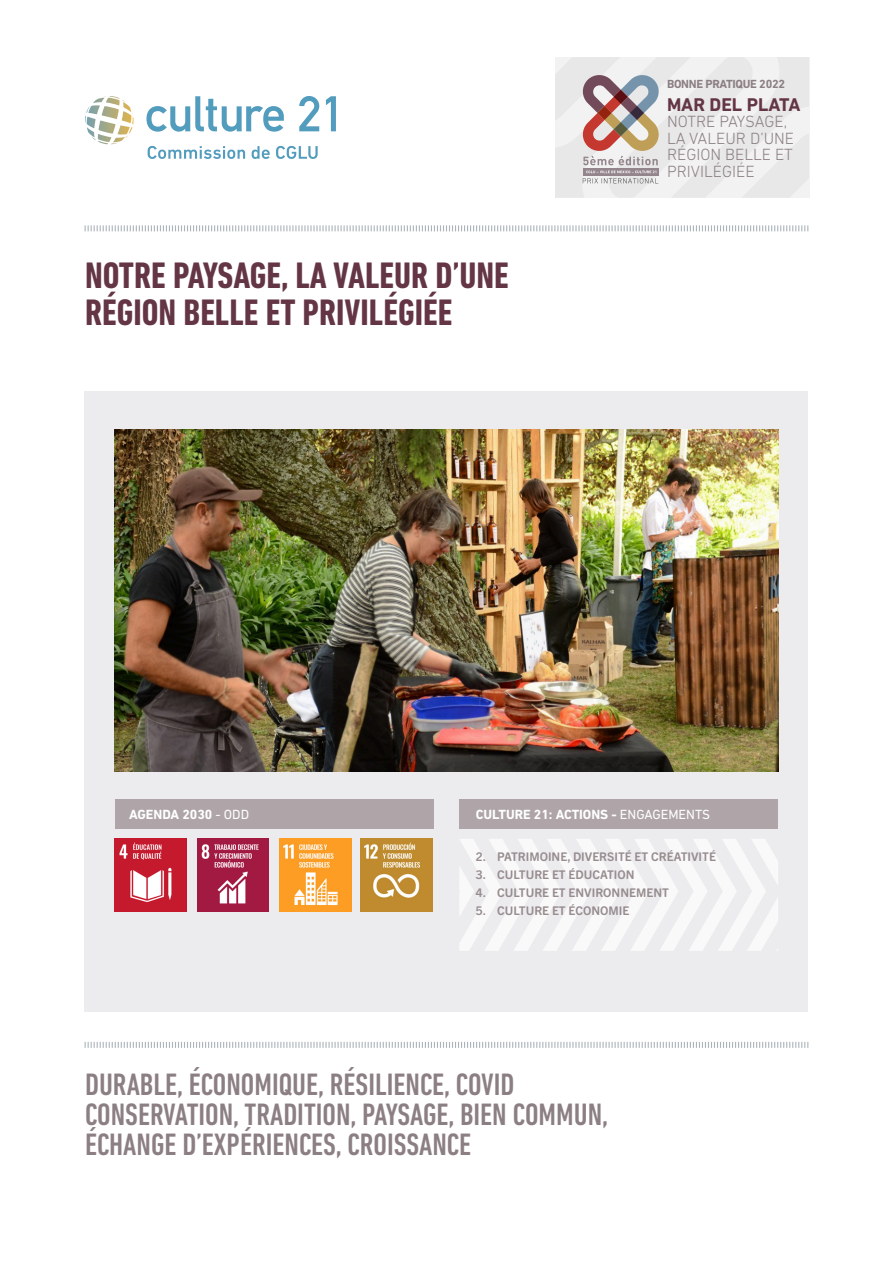
<style>
.page{position:relative;width:893px;height:1263px;background:#fff}
.page>*{position:absolute;margin:0;border:0;box-sizing:border-box;transform-origin:0 0}
.t1{font:700 condensed 37.5px/37.5px "DIN Next LT Pro";color:#643545}
.t2{font:500 condensed 31.5px/30px "DIN Next LT Pro";color:#8c7f83}
.t3{font:700 18.75px "DIN Next LT Pro";color:#643545}
.t4{font:300 16.5px/16.5px "DIN Next LT Pro";color:#8c7f83}
.t5{font:700 13.5px "DIN Next LT Pro";color:#fff}
.t6{font:700 12px "Trade Gothic Next SR Pro";color:#988c8f}
.t7{font:700 12px "DIN Next LT Pro";letter-spacing:-.025em;color:#8c7f83}
.s1{font-weight:400}
</style>
<div class="page">
<svg style="left:555px;top:58px;width:253px;height:140px"></svg>
<svg style="left:148px;top:146px;width:170px;height:13px"></svg>
<svg style="left:146px;top:96px;width:190px;height:36px"></svg>
<svg style="left:85px;top:96px;width:48px;height:28px"></svg>
<div style="left:85px;top:391px;width:723px;height:621px;background:#ececee"></div>
<div style="left:115px;top:799px;width:319px;height:30px;background:#afa5a8"></div>
<div style="left:459px;top:799px;width:319px;height:30px;background:#afa5a8"></div>
<svg style="left:459px;top:839px;width:319px;height:112px"></svg>
<svg style="left:84px;top:225px;width:725px;height:7px"></svg>
<svg style="left:84px;top:1041px;width:725px;height:7px"></svg>
<img style="left:114px;top:430px;width:664px;height:342px">
<img style="left:197px;top:839px;width:72px;height:72px">
<img style="left:115px;top:839px;width:72px;height:72px">
<img style="left:279px;top:839px;width:72px;height:72px">
<img style="left:361px;top:839px;width:72px;height:72px">
<p class="t1" style="left:85px;top:256px;width:425px">NOTRE PAYSAGE, LA VALEUR D’UNE<br>RÉGION BELLE ET PRIVILÉGIÉE</p>
<p class="t7" style="left:667px;top:77px;width:120px">BONNE PRATIQUE 2022</p>
<p class="t3" style="left:667px;top:93px;width:135px">MAR DEL PLATA</p>
<p class="t4" style="left:667px;top:113px;width:129px">NOTRE PAYSAGE,<br>LA VALEUR D’UNE<br>RÉGION BELLE ET<br>PRIVILÉGIÉE</p>
<p class="t5" style="left:129px;top:807px;width:122px">AGENDA 2030 <span class="s1">- ODD</span></p>
<p class="t5" style="left:476px;top:807px;width:236px">CULTURE 21: ACTIONS - <span class="s1">ENGAGEMENTS</span></p>
<p class="t6" style="left:476px;top:848px;width:242px">2. PATRIMOINE, DIVERSITÉ ET CRÉATIVITÉ</p>
<p class="t6" style="left:476px;top:866px;width:160px">3. CULTURE ET ÉDUCATION</p>
<p class="t6" style="left:476px;top:884px;width:195px">4. CULTURE ET ENVIRONNEMENT</p>
<p class="t6" style="left:476px;top:902px;width:155px">5. CULTURE ET ÉCONOMIE</p>
<p class="t2" style="left:85px;top:1069px;width:525px">DURABLE, ÉCONOMIQUE, RÉSILIENCE, COVID<br>CONSERVATION, TRADITION, PAYSAGE, BIEN COMMUN,<br>ÉCHANGE D’EXPÉRIENCES, CROISSANCE</p>
</div>
